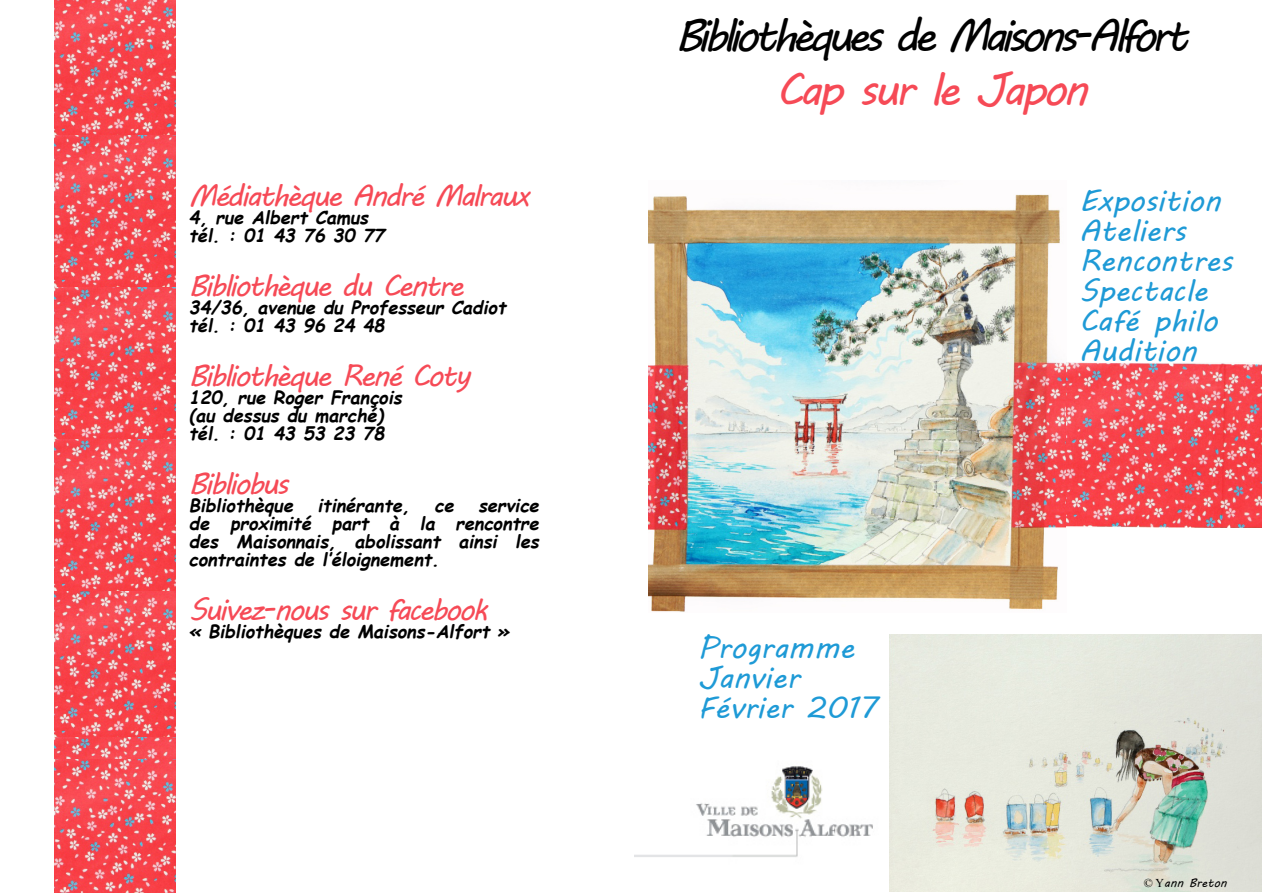
<style>
.page{position:relative;width:1263px;height:893px;background:#fff}
.page>*{position:absolute;margin:0;border:0;box-sizing:border-box;transform-origin:0 0}
.t1{font:45px/54px "MV Boli";letter-spacing:-.115em;color:#000;text-align:center}
.t2{font:30px "MV Boli";letter-spacing:-.075em;color:#f64a56}
.t3{font:30px/30px "MV Boli";color:#1e9ad6}
.t4{font:italic 700 18px/18px "Comic Sans MS";color:#000}
.t5{font:12px "MV Boli";color:#000}
.s1{color:#f64a56}
.s2{font-family:"Times New Roman"}
</style>
<div class="page">
<img style="left:889px;top:634px;width:373px;height:257px">
<img style="left:648px;top:194px;width:418px;height:418px">
<img style="left:55px;top:0;width:120px;height:287px">
<img style="left:1066px;top:363px;width:196px;height:164px">
<img style="left:635px;top:766px;width:238px;height:91px">
<img style="left:55px;top:287px;width:120px;height:304px">
<img style="left:55px;top:591px;width:120px;height:168px">
<img style="left:55px;top:759px;width:120px;height:134px">
<p class="t2" style="left:189px;top:175px;width:342px">Médiathèque André Malraux</p>
<p class="t4" style="left:189px;top:207px;width:202px">4, rue Albert Camus tél. : 01 43 76 30 77</p>
<p class="t2" style="left:189px;top:265px;width:276px">Bibliothèque du Centre</p>
<p class="t4" style="left:189px;top:297px;width:323px">34/36, avenue du Professeur Cadiot tél. : 01 43 96 24 48</p>
<p class="t2" style="left:189px;top:355px;width:283px">Bibliothèque René Coty</p>
<p class="t4" style="left:189px;top:387px;width:219px">120, rue Roger François (au dessus du marché) tél. : 01 43 53 23 78</p>
<p class="t2" style="left:189px;top:463px;width:101px">Bibliobus</p>
<p class="t4" style="left:189px;top:495px;width:356px;text-align:justify">Bibliothèque itinérante, ce service de proximité part à la rencontre des Maisonnais, abolissant ainsi les contraintes de l’éloignement.</p>
<p class="t2" style="left:189px;top:589px;width:300px">Suivez-nous sur facebook</p>
<p class="t4" style="left:189px;top:621px;width:326px">« Bibliothèques de Maisons-Alfort »</p>
<p class="t1" style="left:675px;top:7px;width:515px">Bibliothèques de Maisons-Alfort<br><span class="s1">Cap sur le Japon</span></p>
<p class="t3" style="left:698px;top:632px;width:181px">Programme<br>Janvier<br>Février 2017</p>
<p class="t3" style="left:1079px;top:185px;width:155px">Exposition<br>Ateliers<br>Rencontres<br>Spectacle<br>Café philo<br>Audition</p>
<p class="t5" style="left:1144px;top:875px;width:84px"><span class="s2">© Y</span>ann Breton</p>
</div>
